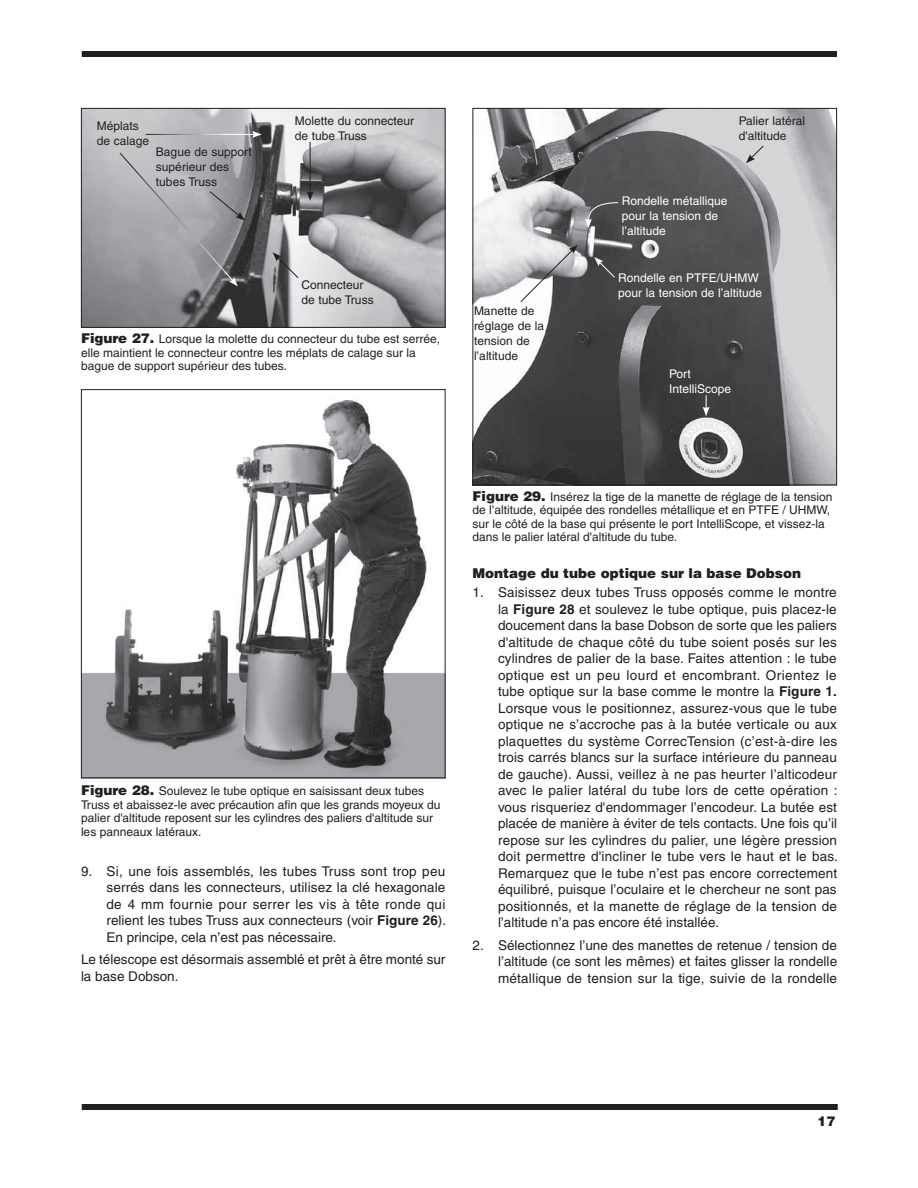
<style>
.page{position:relative;width:918px;height:1188px;background:#fff}
.page>*{position:absolute;margin:0;border:0;box-sizing:border-box;transform-origin:0 0}
.t1{font:13.5px/16.5px "Helvetica";color:#231f20;text-align:justify}
.t2{font:900 13.5px "Helvetica";color:#231f20}
.t3{font:12px/15px "Helvetica";color:#231f20}
.t4{font:12px/15px "Helvetica";color:#fff}
.s1{font-weight:900;font-size:13.5px}
.s2{font-weight:700}
</style>
<div class="page">
<div style="left:82px;top:51px;width:755px;height:6px;background:#231f20"></div>
<div style="left:82px;top:1104px;width:756px;height:6px;background:#231f20"></div>
<img style="left:83px;top:399px;width:361px;height:377px">
<div style="left:81px;top:389px;width:365px;height:389px;border:1px solid #231f20"></div>
<img style="left:83px;top:110px;width:361px;height:216px">
<div style="left:81px;top:108px;width:365px;height:220px;border:1px solid #231f20"></div>
<hr style="left:310px;top:142px;width:1px;height:52px;background:#231f20">
<svg style="left:307px;top:191px;width:7px;height:10px"></svg>
<svg style="left:273px;top:252px;width:26px;height:27px"></svg>
<hr style="left:146px;top:134px;width:109px;height:1px;background:#fff">
<svg style="left:252px;top:131px;width:10px;height:7px"></svg>
<svg style="left:119px;top:152px;width:126px;height:134px;background:#9fa0a3"></svg>
<img style="left:474px;top:110px;width:361px;height:373px">
<div style="left:472px;top:108px;width:365px;height:377px;border:1px solid #231f20"></div>
<svg style="left:520px;top:245px;width:58px;height:58px"></svg>
<svg style="left:585px;top:202px;width:34px;height:26px"></svg>
<svg style="left:594px;top:257px;width:22px;height:21px"></svg>
<svg style="left:703px;top:395px;width:7px;height:21px"></svg>
<svg style="left:746px;top:145px;width:18px;height:18px"></svg>
<p class="t3" style="left:97px;top:119px;width:54px">Méplats de calage</p>
<p class="t3" style="left:156px;top:144px;width:97px">Bague de support supérieur des tubes Truss</p>
<p class="t3" style="left:295px;top:113px;width:121px">Molette du connecteur de tube Truss</p>
<p class="t3" style="left:301px;top:277px;width:74px">Connecteur de tube Truss</p>
<p class="t3" style="left:81px;top:332px;width:361px;line-height:13.5px"><span class="s1">Figure 27.</span> Lorsque la molette du connecteur du tube est serrée, elle maintient le connecteur contre les méplats de calage sur la bague de support supérieur des tubes.</p>
<p class="t3" style="left:474px;top:303px;width:72px">Manette de réglage de la tension de l’altitude</p>
<p class="t3" style="left:739px;top:113px;width:68px">Palier latéral d'altitude</p>
<p class="t4" style="left:622px;top:193px;width:107px">Rondelle métallique pour la tension de l’altitude</p>
<p class="t4" style="left:618px;top:271px;width:146px">Rondelle en PTFE/UHMW pour la tension de l’altitude</p>
<p class="t4" style="left:669px;top:366px;width:64px">Port<br>IntelliScope</p>
<p class="t3" style="left:81px;top:784px;width:361px;line-height:13.5px"><span class="s1">Figure 28.</span> Soulevez le tube optique en saisissant deux tubes Truss et abaissez-le avec précaution afin que les grands moyeux du palier d'altitude reposent sur les cylindres des paliers d'altitude sur les panneaux latéraux.</p>
<p class="t1" style="left:107px;top:863px;width:341px;text-indent:-26px">9. Si, une fois assemblés, les tubes Truss sont trop peu serrés dans les connecteurs, utilisez la clé hexagonale de 4 mm fournie pour serrer les vis à tête ronde qui relient les tubes Truss aux connecteurs (voir <span class="s2">Figure 26</span>).<br>En principe, cela n’est pas nécessaire.</p>
<p class="t1" style="left:81px;top:951px;width:366px">Le télescope est désormais assemblé et prêt à être monté sur la base Dobson.</p>
<p class="t3" style="left:472px;top:490px;width:361px;line-height:13.5px"><span class="s1">Figure 29.</span> Insérez la tige de la manette de réglage de la tension de l’altitude, équipée des rondelles métallique et en PTFE / UHMW, sur le côté de la base qui présente le port IntelliScope, et vissez-la dans le palier latéral d'altitude du tube.</p>
<p class="t2" style="left:472px;top:564px;width:330px">Montage du tube optique sur la base Dobson</p>
<p class="t1" style="left:498px;top:584px;width:342px;text-indent:-26px">1. Saisissez deux tubes Truss opposés comme le montre la <span class="s2">Figure 28</span> et soulevez le tube optique, puis placez‑le doucement dans la base Dobson de sorte que les paliers d'altitude de chaque côté du tube soient posés sur les cylindres de palier de la base. Faites attention : le tube optique est un peu lourd et encombrant. Orientez le tube optique sur la base comme le montre la <span class="s2">Figure 1.<br></span>Lorsque vous le positionnez, assurez-vous que le tube optique ne s’accroche pas à la butée verticale ou aux plaquettes du système CorrecTension (c’est-à-dire les trois carrés blancs sur la surface intérieure du panneau de gauche). Aussi, veillez à ne pas heurter l’alticodeur avec le palier latéral du tube lors de cette opération : vous risqueriez d'endommager l’encodeur. La butée est placée de manière à éviter de tels contacts. Une fois qu’il repose sur les cylindres du palier, une légère pression doit permettre d'incliner le tube vers le haut et le bas.<br>Remarquez que le tube n’est pas encore correctement équilibré, puisque l’oculaire et le chercheur ne sont pas positionnés, et la manette de réglage de la tension de l’altitude n’a pas encore été installée.</p>
<p class="t1" style="left:498px;top:937px;width:341px;text-indent:-26px">2. Sélectionnez l’une des manettes de retenue / tension de l’altitude (ce sont les mêmes) et faites glisser la rondelle métallique de tension sur la tige, suivie de la rondelle</p>
<p class="t2" style="left:817px;top:1113px;width:20px">17</p>
</div>
